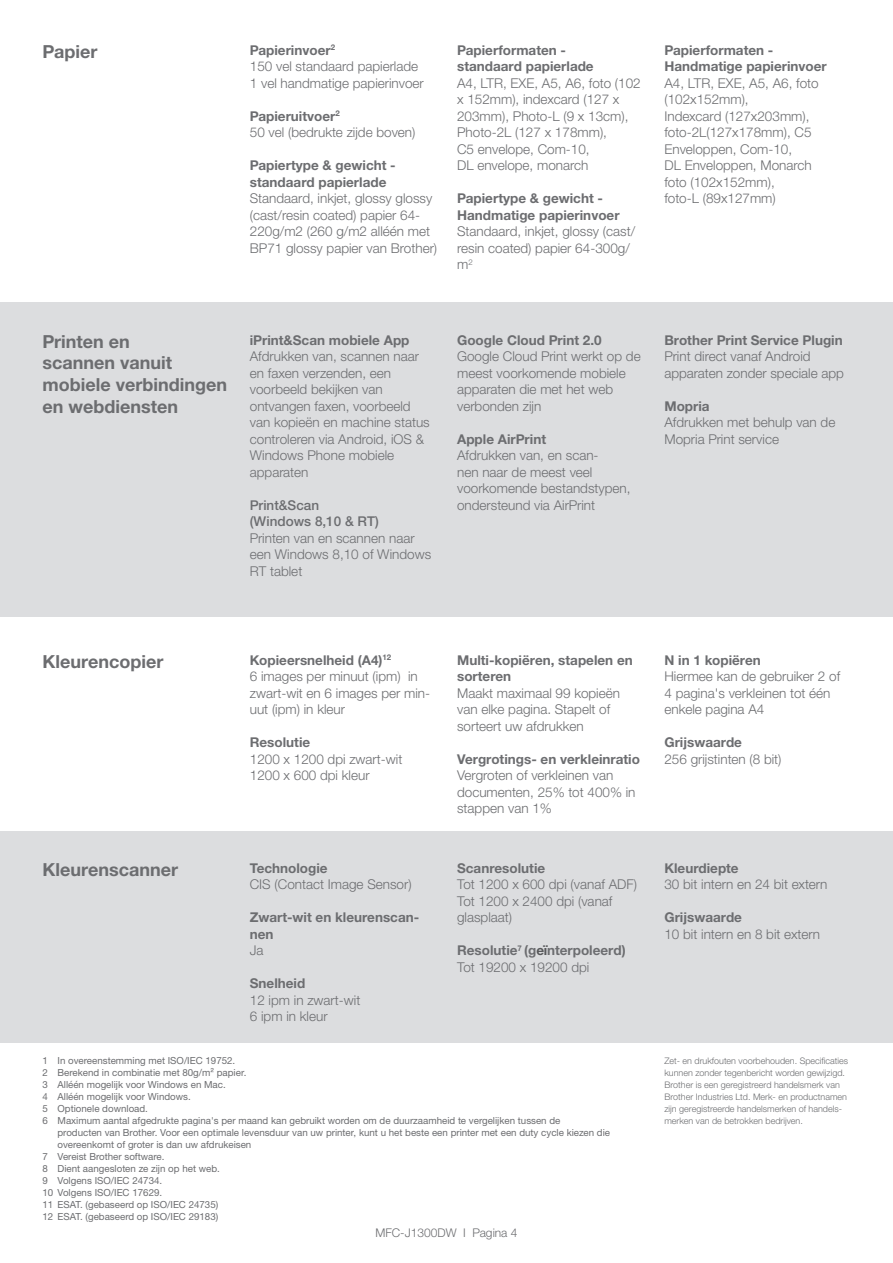
<style>
.page{position:relative;width:893px;height:1263px;background:#fff}
.page>*{position:absolute;margin:0;border:0;box-sizing:border-box;transform-origin:0 0}
.t1{font:700 18px/21.6px "Helvetica Neue LTW1 G";color:#6c6d70}
.t2{font:300 13.5px/16.5px "Helvetica Neue LTW1 G";color:#6c6d70}
.t3{font:700 13.5px/16.5px "Helvetica Neue LTW1 G";color:#6c6d70}
.t4{font:500 13.5px "Helvetica Neue LTW1 G";color:#6c6d70}
.t5{font:300 12px "Helvetica Neue LTW1 G";color:#6c6d70}
.t6{font:9.75px/12px "Helvetica Neue LTW1 G";color:#6c6d70}
.t7{font:300 9px/12px "Helvetica Neue LTW1 G";color:#6c6d70}
.s1{color:#57585a}
</style>
<div class="page">
<div style="left:0;top:831px;width:893px;height:212px;background:#dcdddf"></div>
<div style="left:0;top:302px;width:893px;height:315px;background:#dcdddf"></div>
<p class="t1" style="left:43px;top:41px;width:56px">Papier</p>
<p class="t3" style="left:250px;top:42px;width:87px">Papierinvoer<sup>2</sup></p>
<p class="t2" style="left:250px;top:58px;width:170px">150 vel standaard papierlade</p>
<p class="t2" style="left:250px;top:75px;width:176px">1 vel handmatige papierinvoer</p>
<p class="t3" style="left:250px;top:108px;width:92px">Papieruitvoer<sup>2</sup></p>
<p class="t2" style="left:250px;top:124px;width:167px">50 vel (bedrukte zijde boven)</p>
<p class="t3" style="left:250px;top:157px;width:147px">Papiertype &amp; gewicht -</p>
<p class="t3" style="left:250px;top:174px;width:138px">standaard papierlade</p>
<p class="t2" style="left:250px;top:190px;width:189px">Standaard, inkjet, glossy glossy (cast/resin coated) papier 64-<br>220g/m2 (260 g/m2 alléén met<br>BP71 glossy papier van Brother)</p>
<p class="t3" style="left:457px;top:42px;width:110px">Papierformaten -</p>
<p class="t3" style="left:457px;top:58px;width:138px">standaard papierlade</p>
<p class="t2" style="left:457px;top:75px;width:185px">A4, LTR, EXE, A5, A6, foto (102 x 152mm), indexcard (127 x<br>203mm), Photo-L (9 x 13cm),</p>
<p class="t2" style="left:457px;top:124px;width:151px">Photo-2L (127 x 178mm),</p>
<p class="t2" style="left:457px;top:141px;width:134px">C5 envelope, Com-10,</p>
<p class="t2" style="left:457px;top:157px;width:133px">DL envelope, monarch</p>
<p class="t3" style="left:457px;top:190px;width:147px">Papiertype &amp; gewicht -</p>
<p class="t3" style="left:457px;top:207px;width:164px">Handmatige papierinvoer</p>
<p class="t2" style="left:457px;top:223px;width:180px">Standaard, inkjet, glossy (cast/ resin coated) papier 64-300g/ m<sup>2</sup></p>
<p class="t3" style="left:664px;top:42px;width:110px">Papierformaten -</p>
<p class="t3" style="left:664px;top:58px;width:164px">Handmatige papierinvoer</p>
<p class="t2" style="left:664px;top:75px;width:156px">A4, LTR, EXE, A5, A6, foto (102x152mm),</p>
<p class="t2" style="left:664px;top:108px;width:149px">Indexcard (127x203mm), foto-2L(127x178mm), C5<br>Enveloppen, Com-10,</p>
<p class="t2" style="left:664px;top:157px;width:149px">DL Enveloppen, Monarch</p>
<p class="t2" style="left:664px;top:174px;width:112px">foto (102x152mm),</p>
<p class="t2" style="left:664px;top:190px;width:113px">foto-L (89x127mm)</p>
<p class="t1" style="left:43px;top:330px;width:186px">Printen en<br>scannen vanuit mobiele verbindingen en webdiensten</p>
<p class="t3" style="left:250px;top:331px;width:161px">iPrint&amp;Scan mobiele App</p>
<p class="t2" style="left:250px;top:348px;width:181px">Afdrukken van, scannen naar en faxen verzenden, een voorbeeld bekijken van ontvangen faxen, voorbeeld van kopieën en machine status controleren via Android, iOS &amp;<br>Windows Phone mobiele</p>
<p class="t2" style="left:250px;top:463px;width:60px">apparaten</p>
<p class="t4" style="left:250px;top:497px;width:71px">Print&amp;Scan</p>
<p class="t4" style="left:250px;top:513px;width:130px">(Windows 8,10 &amp; RT)</p>
<p class="t2" style="left:250px;top:529px;width:183px">Printen van en scannen naar een Windows 8,10 of Windows</p>
<p class="t2" style="left:250px;top:562px;width:54px">RT tablet</p>
<p class="t3" style="left:457px;top:331px;width:146px">Google Cloud Print 2.0</p>
<p class="t2" style="left:457px;top:348px;width:185px">Google Cloud Print werkt op de meest voorkomende mobiele apparaten die met het web verbonden zijn</p>
<p class="t3" style="left:457px;top:430px;width:91px">Apple AirPrint</p>
<p class="t2" style="left:457px;top:447px;width:175px">Afdrukken van, en scan-<br>nen naar de meest veel voorkomende bestandstypen, ondersteund via AirPrint</p>
<p class="t3" style="left:664px;top:331px;width:180px">Brother Print Service Plugin</p>
<p class="t2" style="left:664px;top:348px;width:181px">Print direct vanaf Android apparaten zonder speciale app</p>
<p class="t3" style="left:664px;top:397px;width:47px">Mopria</p>
<p class="t2" style="left:664px;top:414px;width:172px">Afdrukken met behulp van de<br>Mopria Print service</p>
<p class="t1" style="left:43px;top:650px;width:122px">Kleurencopier</p>
<p class="t3" style="left:250px;top:651px;width:143px">Kopieersnelheid (A4)<sup>12</sup></p>
<p class="t2" style="left:250px;top:668px;width:182px">6 images per minuut (ipm) in zwart-wit en 6 images per min&shy;uut (ipm) in kleur</p>
<p class="t3" style="left:250px;top:734px;width:62px">Resolutie</p>
<p class="t2" style="left:250px;top:750px;width:154px">1200 x 1200 dpi zwart-wit</p>
<p class="t2" style="left:250px;top:767px;width:121px">1200 x 600 dpi kleur</p>
<p class="t3" style="left:457px;top:651px;width:177px">Multi-kopiëren, stapelen en sorteren</p>
<p class="t2" style="left:457px;top:684px;width:164px">Maakt maximaal 99 kopieën van elke pagina. Stapelt of sorteert uw afdrukken</p>
<p class="t3" style="left:457px;top:750px;width:184px">Vergrotings- en verkleinratio</p>
<p class="t2" style="left:457px;top:767px;width:180px">Vergroten of verkleinen van documenten, 25% tot 400% in stappen van 1%</p>
<p class="t1" style="left:43px;top:858px;width:137px">Kleurenscanner</p>
<p class="t3" style="left:457px;top:859px;width:90px">Scanresolutie</p>
<p class="t2" style="left:457px;top:876px;width:181px">Tot 1200 x 600 dpi (vanaf ADF)</p>
<p class="t2" style="left:457px;top:892px;width:157px">Tot 1200 x 2400 dpi (vanaf glasplaat)</p>
<p class="t3" style="left:457px;top:942px;width:170px">Resolutie<sup>7</sup> (g<span class="s1">eï</span>nterpoleerd)</p>
<p class="t2" style="left:457px;top:958px;width:134px">Tot 19200 x 19200 dpi</p>
<p class="t3" style="left:250px;top:859px;width:79px">Technologie</p>
<p class="t2" style="left:250px;top:876px;width:163px">CIS (Contact Image Sensor)</p>
<p class="t3" style="left:250px;top:909px;width:171px">Zwart-wit en kleurenscan&shy;nen</p>
<p class="t2" style="left:250px;top:942px;width:15px">Ja</p>
<p class="t3" style="left:250px;top:975px;width:57px">Snelheid</p>
<p class="t2" style="left:250px;top:991px;width:112px">12 ipm in zwart-wit</p>
<p class="t2" style="left:250px;top:1008px;width:79px">6 ipm in kleur</p>
<p class="t6" style="left:43px;top:1055px;width:194px">1 In overeenstemming met ISO/IEC 19752.</p>
<p class="t6" style="left:43px;top:1067px;width:205px">2 Berekend in combinatie met 80g/m² papier.</p>
<p class="t6" style="left:43px;top:1079px;width:185px">3 Alléén mogelijk voor Windows en Mac.</p>
<p class="t6" style="left:43px;top:1091px;width:150px">4 Alléén mogelijk voor Windows.</p>
<p class="t6" style="left:43px;top:1103px;width:107px">5 Optionele download.</p>
<p class="t6" style="left:58px;top:1115px;width:554px;text-indent:-15px">6 Maximum aantal afgedrukte pagina's per maand kan gebruikt worden om de duurzaamheid te vergelijken tussen de<br>producten van Brother. Voor een optimale levensduur van uw printer, kunt u het beste een printer met een duty cycle kiezen die overeenkomt of groter is dan uw afdrukeisen</p>
<p class="t6" style="left:43px;top:1151px;width:124px">7 Vereist Brother software.</p>
<p class="t6" style="left:43px;top:1163px;width:179px">8 Dient aangesloten ze zijn op het web.</p>
<p class="t6" style="left:43px;top:1175px;width:121px">9 Volgens ISO/IEC 24734.</p>
<p class="t6" style="left:43px;top:1187px;width:121px">10 Volgens ISO/IEC 17629.</p>
<p class="t6" style="left:43px;top:1199px;width:177px">11 ESAT. (gebaseerd op ISO/IEC 24735)</p>
<p class="t6" style="left:43px;top:1211px;width:177px">12 ESAT. (gebaseerd op ISO/IEC 29183)</p>
<p class="t5" style="left:375px;top:1226px;width:144px">MFC-J1300DW I Pagina 4</p>
<p class="t3" style="left:664px;top:651px;width:98px">N in 1 kopiëren</p>
<p class="t2" style="left:664px;top:668px;width:177px">Hiermee kan de gebruiker 2 of<br>4 pagina's verkleinen tot één enkele pagina A4</p>
<p class="t3" style="left:664px;top:734px;width:79px">Grijswaarde</p>
<p class="t2" style="left:664px;top:750px;width:119px">256 grijstinten (8 bit)</p>
<p class="t3" style="left:664px;top:859px;width:76px">Kleurdiepte</p>
<p class="t2" style="left:664px;top:876px;width:164px">30 bit intern en 24 bit extern</p>
<p class="t3" style="left:664px;top:909px;width:79px">Grijswaarde</p>
<p class="t2" style="left:664px;top:925px;width:157px">10 bit intern en 8 bit extern</p>
<p class="t7" style="left:664px;top:1055px;width:185px">Zet- en drukfouten voorbehouden. Specificaties kunnen zonder tegenbericht worden gewijzigd.<br>Brother is een geregistreerd handelsmerk van Brother Industries Ltd. Merk- en productnamen zijn geregistreerde handelsmerken of handels&shy;merken van de betrokken bedrijven.</p>
</div>
